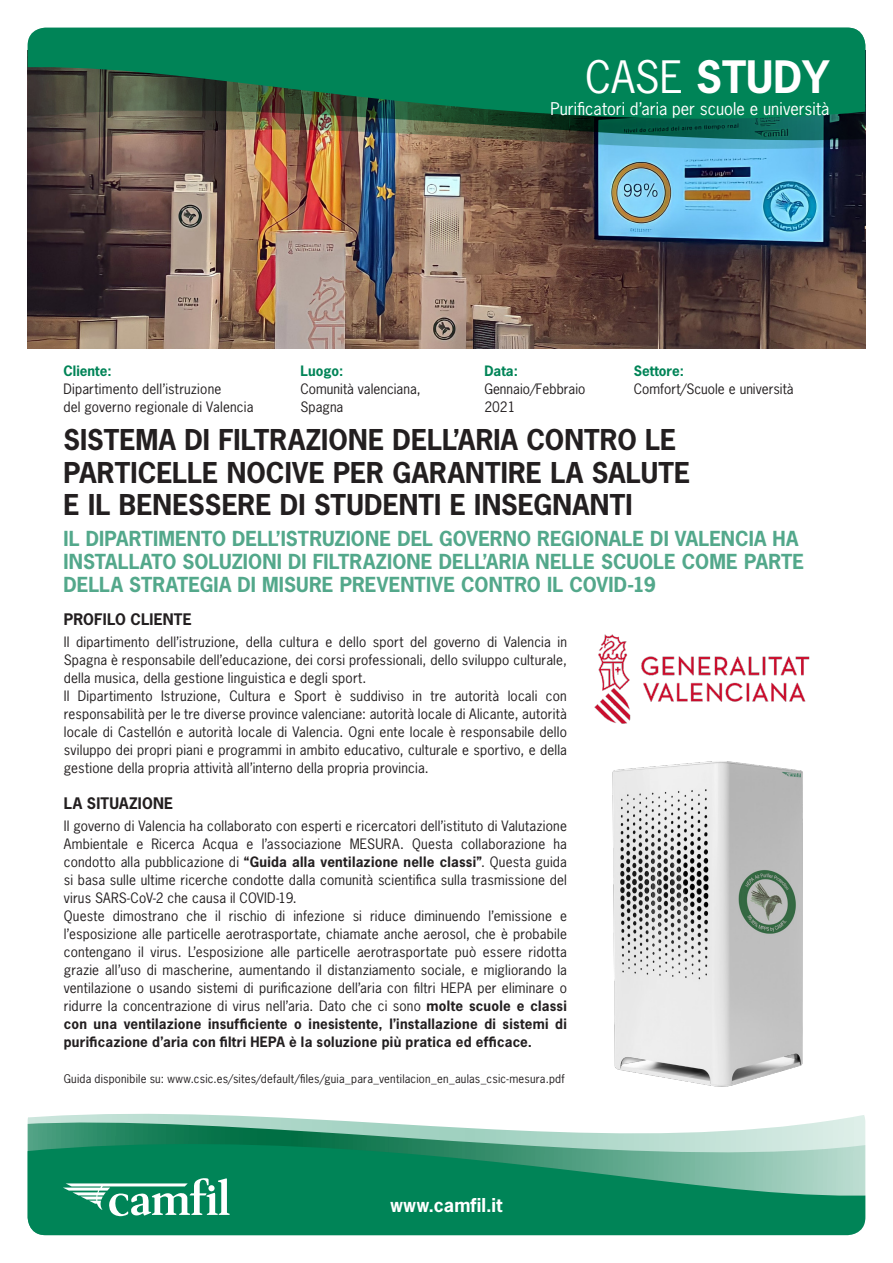
<style>
.page{position:relative;width:893px;height:1263px;background:#fff}
.page>*{position:absolute;margin:0;border:0;box-sizing:border-box;transform-origin:0 0}
.t1{font:700 42px "News Gothic Std";color:#fff}
.t2{font:700 27px/32.4px "News Gothic Std";letter-spacing:.005em;color:#231f20}
.t3{font:700 19.5px/23.4px "News Gothic Std";letter-spacing:.005em;color:#53a88b}
.t4{font:700 18px "News Gothic Std";letter-spacing:.01em;color:#fff}
.t5{font:16.5px "News Gothic Std";letter-spacing:.005em;color:#fff}
.t6{font:700 15px "News Gothic Std";letter-spacing:.015em;color:#231f20}
.t7{font:13.5px/18px "News Gothic Std";letter-spacing:.015em;color:#231f20;text-align:justify}
.t8{font:700 13.5px "News Gothic Std";color:#008457}
.t9{font:11.25px "News Gothic Std";letter-spacing:.02em;color:#231f20}
.s1{font-weight:400}
.s2{font-weight:700}
</style>
<div class="page">
<img style="left:28px;top:159px;width:837px;height:189px">
<img style="left:594px;top:634px;width:216px;height:90px">
<img style="left:612px;top:761px;width:191px;height:326px">
<img style="left:28px;top:148px;width:837px;height:11px">
<img style="left:28px;top:28px;width:837px;height:120px">
<svg style="left:28px;top:1115px;width:837px;height:120px;background:#40a07f"></svg>
<svg style="left:63px;top:1178px;width:167px;height:38px"></svg>
<div style="left:208px;top:1185px;width:7px;height:6px;background:#fff;border-radius:50%"></div>
<h1 class="t1" style="left:585px;top:49px;width:246px"><span class="s1">CASE</span> STUDY</h1>
<p class="t5" style="left:550px;top:98px;width:281px">Purificatori d’aria per scuole e università</p>
<p class="t8" style="left:63px;top:362px;width:50px">Cliente:</p>
<p class="t7" style="left:63px;top:380px;width:159px">Dipartimento dell’istruzione</p>
<p class="t7" style="left:63px;top:398px;width:191px">del governo regionale di Valencia</p>
<p class="t8" style="left:301px;top:362px;width:44px">Luogo:</p>
<p class="t7" style="left:301px;top:380px;width:122px">Comunità valenciana,<br>Spagna</p>
<p class="t8" style="left:484px;top:362px;width:35px">Data:</p>
<p class="t7" style="left:484px;top:380px;width:102px">Gennaio/Febbraio<br>2021</p>
<p class="t8" style="left:634px;top:362px;width:52px">Settore:</p>
<p class="t7" style="left:634px;top:380px;width:161px">Comfort/Scuole e università</p>
<p class="t2" style="left:63px;top:424px;width:628px">SISTEMA DI FILTRAZIONE DELL’ARIA CONTRO LE<br>PARTICELLE NOCIVE PER GARANTIRE LA SALUTE</p>
<p class="t2" style="left:63px;top:488px;width:571px">E IL BENESSERE DI STUDENTI E INSEGNANTI</p>
<p class="t3" style="left:63px;top:526px;width:742px">IL DIPARTIMENTO DELL’ISTRUZIONE DEL GOVERNO REGIONALE DI VALENCIA HA<br>INSTALLATO SOLUZIONI DI FILTRAZIONE DELL’ARIA NELLE SCUOLE COME PARTE<br>DELLA STRATEGIA DI MISURE PREVENTIVE CONTRO IL COVID-19</p>
<p class="t6" style="left:64px;top:609px;width:130px">PROFILO CLIENTE</p>
<p class="t7" style="left:64px;top:633px;width:505px">Il dipartimento dell’istruzione, della cultura e dello sport del governo di Valencia in Spagna è responsabile dell’educazione, dei corsi professionali, dello sviluppo culturale, della musica, della gestione linguistica e degli sport.</p>
<p class="t7" style="left:64px;top:687px;width:505px">Il Dipartimento Istruzione, Cultura e Sport è suddiviso in tre autorità locali con responsabilità per le tre diverse province valenciane: autorità locale di Alicante, autorità locale di Castellón e autorità locale di Valencia. Ogni ente locale è responsabile dello sviluppo dei propri piani e programmi in ambito educativo, culturale e sportivo, e della gestione della propria attività all’interno della propria provincia.</p>
<p class="t6" style="left:64px;top:793px;width:111px">LA SITUAZIONE</p>
<p class="t7" style="left:64px;top:817px;width:505px">Il governo di Valencia ha collaborato con esperti e ricercatori dell’istituto di Valutazione Ambientale e Ricerca Acqua e l’associazione MESURA. Questa collaborazione ha condotto alla pubblicazione di <span class="s2">“Guida alla ventilazione nelle classi”</span>. Questa guida si basa sulle ultime ricerche condotte dalla comunità scientifica sulla trasmissione del virus SARS-CoV-2 che causa il COVID-19.</p>
<p class="t7" style="left:64px;top:907px;width:505px">Queste dimostrano che il rischio di infezione si riduce diminuendo l’emissione e l’esposizione alle particelle aerotrasportate, chiamate anche aerosol, che è probabile contengano il virus. L’esposizione alle particelle aerotrasportate può essere ridotta grazie all’uso di mascherine, aumentando il distanziamento sociale, e migliorando la ventilazione o usando sistemi di purificazione dell’aria con filtri HEPA per eliminare o ridurre la concentrazione di virus nell’aria. Dato che ci sono <span class="s2">molte scuole e classi con una ventilazione insufficiente o inesistente, l’installazione di sistemi di purificazione d’aria con filtri HEPA è la soluzione più pratica ed efficace.</span></p>
<p class="t9" style="left:64px;top:1072px;width:502px">Guida disponibile su: www.csic.es/sites/default/files/guia_para_ventilacion_en_aulas_csic-mesura.pdf</p>
<p class="t4" style="left:390px;top:1193px;width:114px">www.camfil.it</p>
</div>
